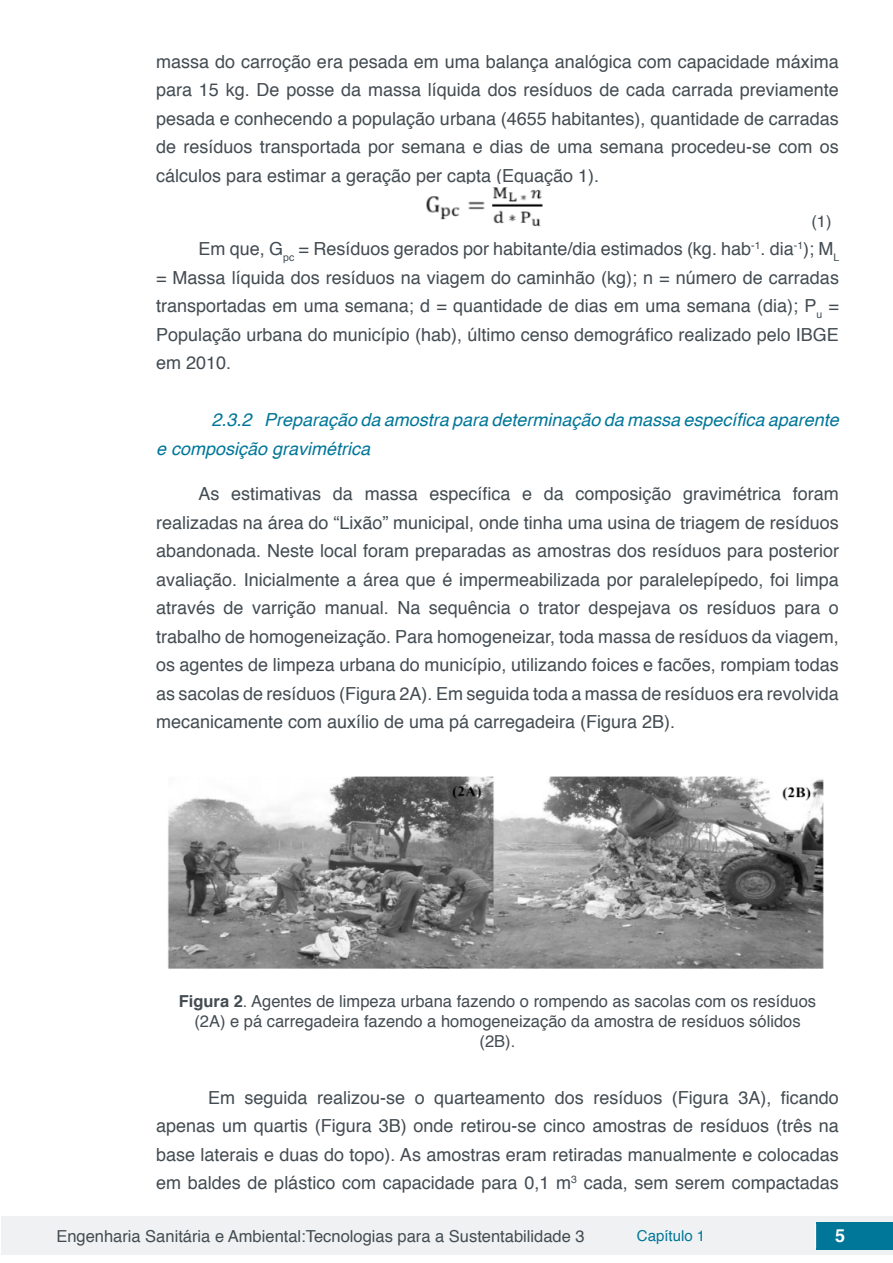
<style>
.page{position:relative;width:893px;height:1263px;background:#fff}
.page>*{position:absolute;margin:0;border:0;box-sizing:border-box;transform-origin:0 0}
.t1{font:18px/28.5px "Helvetica";color:#434c52;text-align:justify}
.t2{font:italic 18px/28.5px "Helvetica";color:#007699}
.t3{font:700 18px "Helvetica";color:#fff}
.t4{font:16.5px/19.8px "Helvetica";color:#434c52;text-align:center}
.t5{font:15px "Helvetica";color:#007699}
.s1{font-weight:700}
</style>
<div class="page">
<div style="left:1px;top:1216px;width:891px;height:38px;background:#f0f1f2"></div>
<div style="left:816px;top:1222px;width:77px;height:27px;background:#007699"></div>
<svg style="left:815px;top:1224px;width:1px;height:24px"></svg>
<img style="left:426px;top:187px;width:117px;height:40px">
<img style="left:168px;top:776px;width:656px;height:193px">
<p class="t1" style="left:156px;top:47px;width:684px">massa do carroção era pesada em uma balança analógica com capacidade máxima para 15 kg. De posse da massa líquida dos resíduos de cada carrada previamente pesada e conhecendo a população urbana (4655 habitantes), quantidade de carradas de resíduos transportada por semana e dias de uma semana procedeu-se com os cálculos para estimar a geração per capta (Equação 1).</p>
<p class="t4" style="left:811px;top:212px;width:22px">(1)</p>
<p class="t1" style="left:156px;top:235px;width:685px;text-indent:43px">Em que, G<sub>pc</sub> = Resíduos gerados por habitante/dia estimados (kg. hab<sup>-1</sup>. dia<sup>-1</sup>); M<sub>L </sub>= Massa líquida dos resíduos na viagem do caminhão (kg); n = número de carradas transportadas em uma semana; d = quantidade de dias em uma semana (dia); P<sub>u</sub> = População urbana do município (hab), último censo demográfico realizado pelo IBGE em 2010.</p>
<p class="t2" style="left:156px;top:406px;width:684px;text-indent:55px">2.3.2 Preparação da amostra para determinação da massa específica aparente e composição gravimétrica</p>
<p class="t1" style="left:156px;top:480px;width:684px;text-indent:43px">As estimativas da massa específica e da composição gravimétrica foram realizadas na área do “Lixão” municipal, onde tinha uma usina de triagem de resíduos abandonada. Neste local foram preparadas as amostras dos resíduos para posterior avaliação. Inicialmente a área que é impermeabilizada por paralelepípedo, foi limpa através de varrição manual. Na sequência o trator despejava os resíduos para o trabalho de homogeneização. Para homogeneizar, toda massa de resíduos da viagem, os agentes de limpeza urbana do município, utilizando foices e facões, rompiam todas as sacolas de resíduos (Figura 2A). Em seguida toda a massa de resíduos era revolvida mecanicamente com auxílio de uma pá carregadeira (Figura 2B).</p>
<p class="t4" style="left:179px;top:992px;width:639px"><span class="s1">Figura 2</span>. Agentes de limpeza urbana fazendo o rompendo as sacolas com os resíduos (2A) e pá carregadeira fazendo a homogeneização da amostra de resíduos sólidos (2B).</p>
<p class="t1" style="left:156px;top:1084px;width:684px;text-indent:52px">Em seguida realizou-se o quarteamento dos resíduos (Figura 3A), ficando apenas um quartis (Figura 3B) onde retirou-se cinco amostras de resíduos (três na base laterais e duas do topo). As amostras eram retiradas manualmente e colocadas em baldes de plástico com capacidade para 0,1 m<sup>3</sup> cada, sem serem compactadas</p>
<p class="t4" style="left:56px;top:1227px;width:530px">Engenharia Sanitária e Ambiental:Tecnologias para a Sustentabilidade 3</p>
<p class="t5" style="left:637px;top:1224px;width:70px">Capítulo 1</p>
<p class="t3" style="left:835px;top:1221px;width:12px">5</p>
</div>
